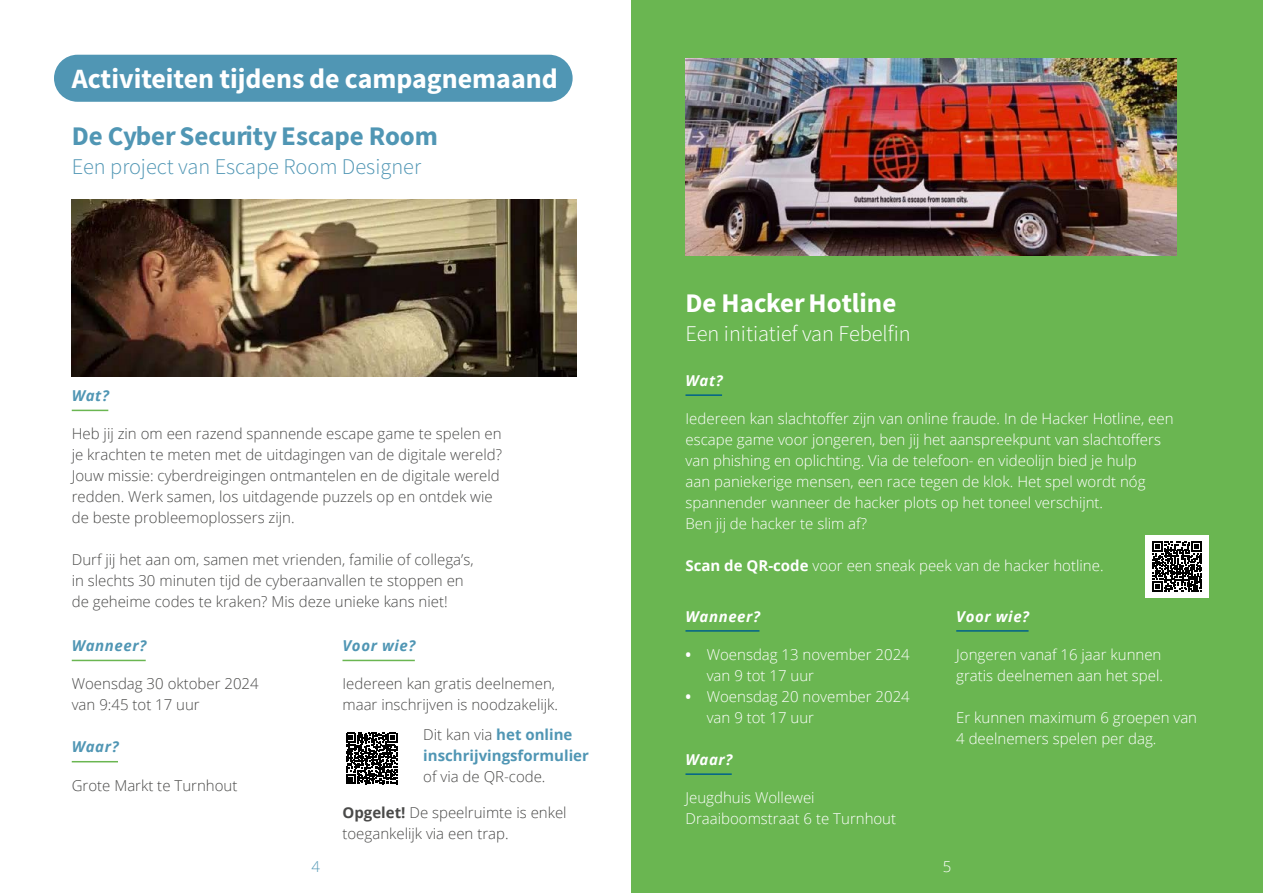
<style>
.page{position:relative;width:1263px;height:893px;background:#fff}
.page>*{position:absolute;margin:0;border:0;box-sizing:border-box;transform-origin:0 0}
.t1{font:28.05px "Source Sans Variable";color:#fff}
.t2{font:27px "Source Sans Variable";color:#5096b4}
.t3{font:27px "Source Sans Variable";color:#fff}
.t4{font:22.35px "Source Sans Variable";color:#5096b4}
.t5{font:22.35px "Source Sans Variable";color:#fff}
.t6{font:300 15px/21px "Open Sans";color:#fff}
.t7{font:300 15px/21px "Open Sans";color:#4a4a49}
.t8{font:700 15px/21px "Open Sans";color:#5096b4}
.t9{font:italic 700 15px "Open Sans";letter-spacing:.04em;color:#5096b4}
.t10{font:italic 700 15px "Open Sans";letter-spacing:.04em;color:#fff}
.t11{font:300 15px "Open Sans";color:#5096b4}
.s1{font-weight:300;color:#4a4a49}
.s2{font-weight:700}
</style>
<div class="page">
<div style="left:631px;top:0;width:632px;height:893px;background:#6ab651"></div>
<div style="left:54px;top:55px;width:519px;height:47px;background:#5096b4;border-radius:24px"></div>
<hr style="left:72px;top:410px;width:36px;height:1px;background:#6ab651">
<hr style="left:685px;top:394px;width:37px;height:2px;background:#00628b">
<img style="left:72px;top:199px;width:505px;height:177px">
<hr style="left:72px;top:660px;width:74px;height:1px;background:#6ab651">
<hr style="left:72px;top:761px;width:46px;height:1px;background:#6ab651">
<hr style="left:342px;top:660px;width:73px;height:1px;background:#6ab651">
<hr style="left:685px;top:630px;width:74px;height:2px;background:#00628b">
<hr style="left:685px;top:773px;width:47px;height:2px;background:#00628b">
<hr style="left:956px;top:630px;width:72px;height:2px;background:#00628b">
<img style="left:685px;top:58px;width:492px;height:198px">
<svg style="left:346px;top:733px;width:51px;height:51px"></svg>
<div style="left:1145px;top:535px;width:64px;height:63px;background:#fff"></div>
<svg style="left:1152px;top:541px;width:50px;height:51px"></svg>
<h1 class="t1" style="left:72px;top:62px;width:488px">Activiteiten tijdens de campagnemaand</h1>
<h2 class="t2" style="left:72px;top:119px;width:368px">De Cyber Security Escape Room</h2>
<h3 class="t4" style="left:72px;top:153px;width:351px">Een project van Escape Room Designer</h3>
<p class="t9" style="left:72px;top:385px;width:39px">Wat?</p>
<p class="t7" style="left:72px;top:423px;width:432px">Heb jij zin om een razend spannende escape game te spelen en je krachten te meten met de uitdagingen van de digitale wereld?<br>Jouw missie: cyberdreigingen ontmantelen en de digitale wereld redden. Werk samen, los uitdagende puzzels op en ontdek wie de beste probleemoplossers zijn.</p>
<p class="t7" style="left:72px;top:549px;width:403px">Durf jij het aan om, samen met vrienden, familie of collega’s, in slechts 30 minuten tijd de cyberaanvallen te stoppen en de geheime codes te kraken? Mis deze unieke kans niet!</p>
<p class="t9" style="left:72px;top:635px;width:76px">Wanneer?</p>
<p class="t7" style="left:72px;top:673px;width:188px">Woensdag 30 oktober 2024 van 9:45 tot 17 uur</p>
<p class="t9" style="left:72px;top:736px;width:48px">Waar?</p>
<p class="t7" style="left:72px;top:774px;width:167px">Grote Markt te Turnhout</p>
<p class="t11" style="left:311px;top:856px;width:10px">4</p>
<p class="t9" style="left:342px;top:635px;width:74px">Voor wie?</p>
<p class="t7" style="left:342px;top:673px;width:217px">Iedereen kan gratis deelnemen, maar inschrijven is noodzakelijk.</p>
<p class="t8" style="left:423px;top:724px;width:167px"><span class="s1">Dit kan via</span> het online inschrijvingsformulier</p>
<p class="t7" style="left:423px;top:766px;width:124px">of via de QR-code.</p>
<p class="t7" style="left:342px;top:802px;width:226px"><span class="s2">Opgelet!</span> De speelruimte is enkel toegankelijk via een trap.</p>
<h2 class="t3" style="left:685px;top:286px;width:212px">De Hacker Hotline</h2>
<h3 class="t5" style="left:685px;top:320px;width:227px">Een initiatief van Febelfin</h3>
<p class="t10" style="left:685px;top:370px;width:39px">Wat?</p>
<p class="t6" style="left:685px;top:408px;width:490px">Iedereen kan slachtoffer zijn van online fraude. In de Hacker Hotline, een escape game voor jongeren, ben jij het aanspreekpunt van slachtoffers van phishing en oplichting. Via de telefoon- en videolijn bied je hulp<br>aan paniekerige mensen, een race tegen de klok. Het spel wordt nóg spannender wanneer de hacker plots op het toneel verschijnt.<br>Ben jij de hacker te slim af?</p>
<p class="t6" style="left:685px;top:555px;width:420px"><span class="s2">Scan de QR-code</span> voor een sneak peek van de hacker hotline.</p>
<p class="t10" style="left:685px;top:606px;width:76px">Wanneer?</p>
<p class="t6" style="left:707px;top:643px;width:205px;text-indent:-21px"><span class="s2">•</span> Woensdag 13 november 2024 van 9 tot 17 uur</p>
<p class="t6" style="left:707px;top:685px;width:205px;text-indent:-21px"><span class="s2">•</span> Woensdag 20 november 2024 van 9 tot 17 uur</p>
<p class="t10" style="left:685px;top:749px;width:48px">Waar?</p>
<p class="t6" style="left:685px;top:787px;width:212px">Jeugdhuis Wollewei<br>Draaiboomstraat 6 te Turnhout</p>
<p class="t10" style="left:956px;top:606px;width:74px">Voor wie?</p>
<p class="t6" style="left:956px;top:643px;width:208px">Jongeren vanaf 16 jaar kunnen gratis deelnemen aan het spel.</p>
<p class="t6" style="left:956px;top:706px;width:242px">Er kunnen maximum 6 groepen van<br>4 deelnemers spelen per dag.</p>
<p class="t6" style="left:943px;top:855px;width:10px">5</p>
</div>
